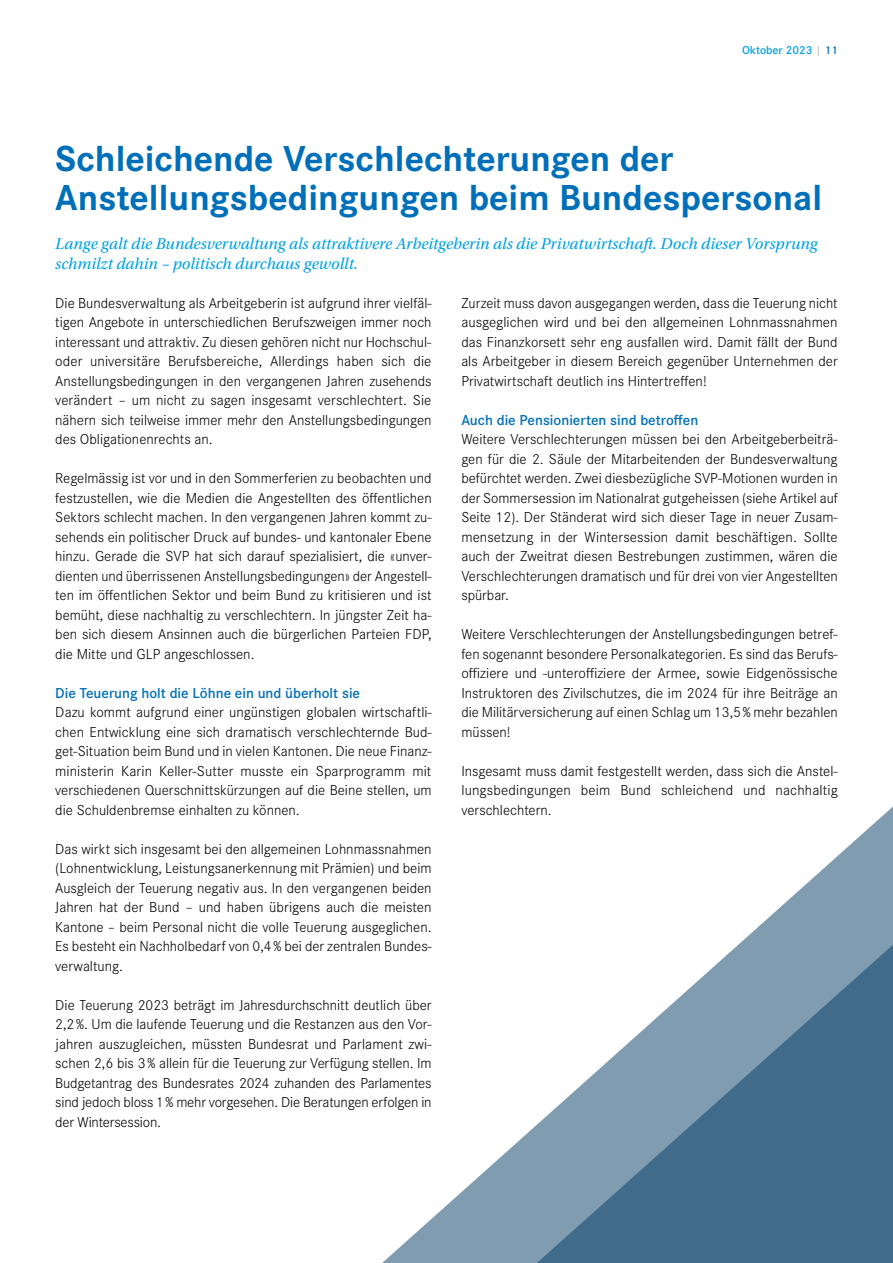
<style>
.page{position:relative;width:893px;height:1263px;background:#fff}
.page>*{position:absolute;margin:0;border:0;box-sizing:border-box;transform-origin:0 0}
.t1{font:700 37.5px/39px "Corporate S";color:#006fb9}
.t2{font:italic 16.5px/19.5px "Utopia Std";color:#00a1e5}
.t3{font:300 15px/19.5px "Corporate S";color:#000;text-align:justify}
.t4{font:600 15px "Corporate S";color:#006fb9}
.t5{font:600 12px "Corporate S";color:#00a1e5}
.s1{color:#c5c7c7}
.s2{color:#006fb9}
</style>
<div class="page">
<svg style="left:382px;top:806px;width:511px;height:457px"></svg>
<svg style="left:523px;top:933px;width:370px;height:330px"></svg>
<p class="t5" style="left:742px;top:42px;width:97px">Oktober 2023 <span class="s1">|</span> <span class="s2">11</span></p>
<h1 class="t1" style="left:55px;top:138px;width:768px">Schleichende Verschlechterungen der<br>Anstellungsbedingungen beim Bundespersonal</h1>
<p class="t2" style="left:55px;top:234px;width:764px">Lange galt die Bundesverwaltung als attraktivere Arbeitgeberin als die Privatwirtschaft. Doch dieser Vorsprung schmilzt dahin – politisch durchaus gewollt.</p>
<p class="t3" style="left:55px;top:292px;width:378px">Die Bundesverwaltung als Arbeitgeberin ist aufgrund ihrer vielfäl&shy;tigen Angebote in unterschiedlichen Berufszweigen immer noch interessant und attraktiv. Zu diesen gehören nicht nur Hochschul&shy;oder universitäre Berufsbereiche, Allerdings haben sich die Anstellungsbedingungen in den vergangenen Jahren zusehends verändert – um nicht zu sagen insgesamt verschlechtert. Sie nähern sich teilweise immer mehr den Anstellungsbedingungen des Obligationenrechts an.</p>
<p class="t3" style="left:55px;top:468px;width:378px">Regelmässig ist vor und in den Sommerferien zu beobachten und festzustellen, wie die Medien die Angestellten des öffentlichen Sektors schlecht machen. In den vergangenen Jahren kommt zu&shy;sehends ein politischer Druck auf bundes- und kantonaler Ebene hinzu. Gerade die SVP hat sich darauf spezialisiert, die «unver&shy;dienten und überrissenen Anstellungsbedingungen» der Angestell&shy;ten im öffentlichen Sektor und beim Bund zu kritisieren und ist bemüht, diese nachhaltig zu verschlechtern. In jüngster Zeit ha&shy;ben sich diesem Ansinnen auch die bürgerlichen Parteien FDP, die Mitte und GLP angeschlossen.</p>
<p class="t4" style="left:55px;top:682px;width:306px">Die Teuerung holt die Löhne ein und überholt sie</p>
<p class="t3" style="left:55px;top:702px;width:378px">Dazu kommt aufgrund einer ungünstigen globalen wirtschaftli&shy;chen Entwicklung eine sich dramatisch verschlechternde Bud&shy;get-Situation beim Bund und in vielen Kantonen. Die neue Finanz&shy;ministerin Karin Keller-Sutter musste ein Sparprogramm mit verschiedenen Querschnittskürzungen auf die Beine stellen, um die Schuldenbremse einhalten zu können.</p>
<p class="t3" style="left:55px;top:838px;width:378px">Das wirkt sich insgesamt bei den allgemeinen Lohnmassnahmen (Lohnentwicklung, Leistungsanerkennung mit Prämien) und beim Ausgleich der Teuerung negativ aus. In den vergangenen beiden Jahren hat der Bund – und haben übrigens auch die meisten Kantone – beim Personal nicht die volle Teuerung ausgeglichen.<br>Es besteht ein Nachholbedarf von 0,4 % bei der zentralen Bundes&shy;verwaltung.</p>
<p class="t3" style="left:55px;top:994px;width:378px">Die Teuerung 2023 beträgt im Jahresdurchschnitt deutlich über 2,2 %. Um die laufende Teuerung und die Restanzen aus den Vor&shy;jahren auszugleichen, müssten Bundesrat und Parlament zwi&shy;schen 2,6 bis 3 % allein für die Teuerung zur Verfügung stellen. Im Budgetantrag des Bundesrates 2024 zuhanden des Parlamentes sind jedoch bloss 1 % mehr vorgesehen. Die Beratungen erfolgen in der Wintersession.</p>
<p class="t3" style="left:461px;top:292px;width:378px">Zurzeit muss davon ausgegangen werden, dass die Teuerung nicht ausgeglichen wird und bei den allgemeinen Lohnmassnahmen das Finanzkorsett sehr eng ausfallen wird. Damit fällt der Bund als Arbeitgeber in diesem Bereich gegenüber Unternehmen der Privatwirtschaft deutlich ins Hintertreffen!</p>
<p class="t4" style="left:461px;top:409px;width:238px">Auch die Pensionierten sind betroffen</p>
<p class="t3" style="left:461px;top:429px;width:378px">Weitere Verschlechterungen müssen bei den Arbeitgeberbeiträ&shy;gen für die 2. Säule der Mitarbeitenden der Bundesverwaltung befürchtet werden. Zwei diesbezügliche SVP-Motionen wurden in der Sommersession im Nationalrat gutgeheissen (siehe Artikel auf Seite 12). Der Ständerat wird sich dieser Tage in neuer Zusam&shy;mensetzung in der Wintersession damit beschäftigen. Sollte auch der Zweitrat diesen Bestrebungen zustimmen, wären die Verschlechterungen dramatisch und für drei von vier Angestellten spürbar.</p>
<p class="t3" style="left:461px;top:624px;width:378px">Weitere Verschlechterungen der Anstellungsbedingungen betref&shy;fen sogenannt besondere Personalkategorien. Es sind das Berufs&shy;offiziere und -unteroffiziere der Armee, sowie Eidgenössische Instruktoren des Zivilschutzes, die im 2024 für ihre Beiträge an die Militärversicherung auf einen Schlag um 13,5 % mehr bezahlen müssen!</p>
<p class="t3" style="left:461px;top:760px;width:378px">Insgesamt muss damit festgestellt werden, dass sich die Anstel&shy;lungsbedingungen beim Bund schleichend und nachhaltig verschlechtern.</p>
</div>
